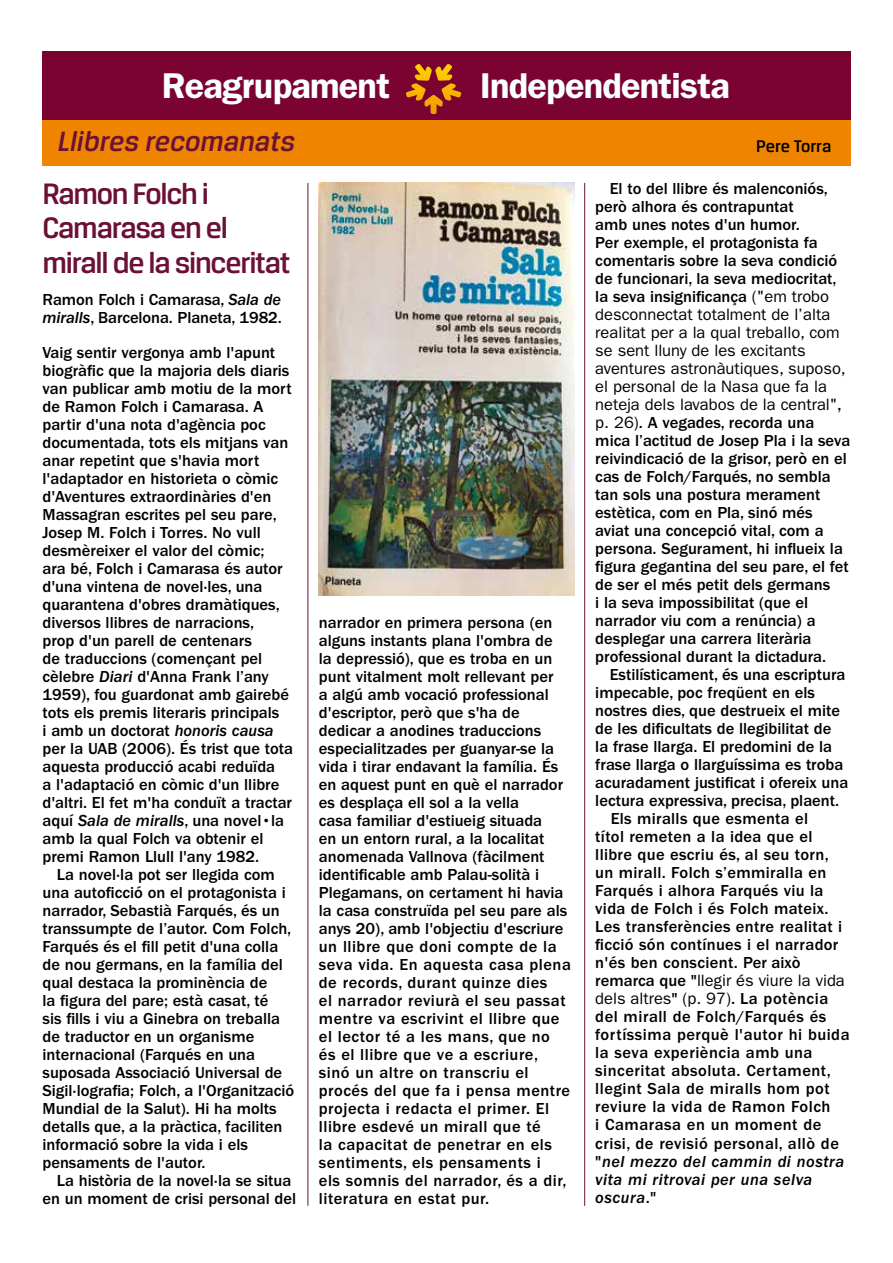
<style>
.page{position:relative;width:893px;height:1263px;background:#fff}
.page>*{position:absolute;margin:0;border:0;box-sizing:border-box;transform-origin:0 0}
.t1{font:600 36px "ITC Franklin Gothic Std";letter-spacing:-.02em;color:#faffff}
.t2{font:500 31.5px/34.5px "Breuer Text";letter-spacing:-.04em;color:#6a1135}
.t3{font:italic 500 29.7px "Breuer Text";color:#6a1135}
.t4{font:500 18px "Breuer Text";letter-spacing:-.005em;color:#000}
.t5{font:500 16.5px/18px "ITC Franklin Gothic Std";color:#000}
.t6{font:500 16.5px "ITC Franklin Gothic Std";letter-spacing:.02em;color:#000}
.t7{font:500 16.5px "ITC Franklin Gothic Std";letter-spacing:.03em;color:#000}
.t8{font:16.5px/18px "ITC Franklin Gothic Std Med It";letter-spacing:.03em;color:#000}
.t9{font:16.5px "ITC Franklin Gothic Std";color:#000}
.s1{font-family:"ITC Franklin Gothic Std Med It";font-weight:400}
.s2{font-weight:400}
.s3{font-weight:500}
.s4{font-family:"ITC Franklin Gothic Std";font-weight:500}
</style>
<div class="page">
<div style="left:43px;top:51px;width:808px;height:69px;background:#7b0331"></div>
<img style="left:406px;top:64px;width:55px;height:43px">
<div style="left:43px;top:120px;width:808px;height:46px;background:#ef8400"></div>
<hr style="left:308px;top:183px;width:1px;height:1023px;background:#6a1135">
<hr style="left:584px;top:183px;width:1px;height:1023px;background:#6a1135">
<img style="left:319px;top:183px;width:255px;height:412px">
<h1 class="t1" style="left:162px;top:64px;width:230px">Reagrupament</h1>
<h1 class="t1" style="left:480px;top:64px;width:251px">Independentista</h1>
<h3 class="t3" style="left:58px;top:126px;width:239px">Llibres recomanats</h3>
<p class="t4" style="left:756px;top:136px;width:77px">Pere Torra</p>
<h2 class="t2" style="left:42px;top:176px;width:250px">Ramon Folch i<br>Camarasa en el mirall de la sinceritat</h2>
<p class="t5" style="left:43px;top:290px;width:241px">Ramon Folch i Camarasa, <span class="s1">Sala de miralls</span>, Barcelona. Planeta, 1982.</p>
<p class="t5" style="left:43px;top:344px;width:252px">Vaig sentir vergonya amb l'apunt biogràfic que la majoria dels diaris van publicar amb motiu de la mort de Ramon Folch i Camarasa. A partir d'una nota d'agència poc documentada, tots els mitjans van anar repetint que s'havia mort l'adaptador en historieta o còmic d'Aventures extraordinàries d'en<br>Massagran escrites pel seu pare,<br>Josep M. Folch i Torres. No vull desmèreixer el valor del còmic;<br>ara bé, Folch i Camarasa és autor d'una vintena de novel·les, una quarantena d'obres dramàtiques, diversos llibres de narracions,<br>prop d'un parell de centenars<br>de traduccions (començant pel cèlebre <span class="s1">Diari</span> d'Anna Frank l’any<br>1959), fou guardonat amb gairebé tots els premis literaris principals<br>i amb un doctorat <span class="s1">honoris causa </span>per la UAB (2006). És trist que tota aquesta producció acabi reduïda<br>a l'adaptació en còmic d'un llibre d'altri. El fet m'ha conduït a tractar aquí <span class="s1">Sala de miralls</span>, una novel•la amb la qual Folch va obtenir el premi Ramon Llull l'any 1982.</p>
<p class="t5" style="left:43px;top:866px;width:253px;text-indent:14px">La novel·la pot ser llegida com una autoficció on el protagonista i narrador, Sebastià Farqués, és un transsumpte de l’autor. Com Folch,<br>Farqués és el fill petit d'una colla de nou germans, en la família del qual destaca la prominència de<br>la figura del pare; està casat, té<br>sis fills i viu a Ginebra on treballa de traductor en un organisme internacional (Farqués en una suposada Associació Universal de<br>Sigil·lografia; Folch, a l'Organització<br>Mundial de la Salut). Hi ha molts detalls que, a la pràctica, faciliten informació sobre la vida i els pensaments de l'autor.</p>
<p class="t5" style="left:43px;top:1172px;width:255px;text-align:center">La història de la novel·la se situa en un moment de crisi personal del</p>
<p class="t5" style="left:319px;top:613px;width:254px">narrador en primera persona (en alguns instants plana l'ombra de<br>la depressió), que es troba en un punt vitalment molt rellevant per<br>a algú amb vocació professional d'escriptor, però que s'ha de dedicar a anodines traduccions especialitzades per guanyar-se la vida i tirar endavant la família. És en aquest punt en què el narrador es desplaça ell sol a la vella<br>casa familiar d'estiueig situada<br>en un entorn rural, a la localitat anomenada Vallnova (fàcilment identificable amb Palau-solità i<br>Plegamans, on certament hi havia la casa construïda pel seu pare als anys 20), amb l'objectiu d'escriure un llibre que doni compte de la seva vida. En aquesta casa plena de records, durant quinze dies<br>el narrador reviurà el seu passat mentre va escrivint el llibre que el lector té a les mans, que no<br>és el llibre que ve a escriure, sinó un altre on transcriu el procés del que fa i pensa mentre projecta i redacta el primer. El llibre esdevé un mirall que té<br>la capacitat de penetrar en els sentiments, els pensaments i<br>els somnis del narrador, és a dir, literatura en estat pur.</p>
<p class="t5" style="left:595px;top:180px;width:256px;text-indent:14px">El to del llibre és malenconiós, però alhora és contrapuntat<br>amb unes notes d'un humor.<br>Per exemple, el protagonista fa comentaris sobre la seva condició de funcionari, la seva mediocritat, la seva insignificança <span class="s2">("em trobo desconnectat totalment de l’alta realitat per a la qual treballo, com se sent lluny de les excitants aventures astronàutiques, suposo, el personal de la Nasa que fa la neteja dels lavabos de la central"</span>, <span class="s2">p. 26)</span>. A vegades, recorda una mica l’actitud de Josep Pla i la seva reivindicació de la grisor, però en el cas de Folch/Farqués, no sembla tan sols una postura merament estètica, com en Pla, sinó més aviat una concepció vital, com a persona. Segurament, hi influeix la figura gegantina del seu pare, el fet de ser el més petit dels germans<br>i la seva impossibilitat (que el narrador viu com a renúncia) a desplegar una carrera literària professional durant la dictadura.</p>
<p class="t5" style="left:610px;top:666px;width:237px">Estilísticament, és una escriptura</p>
<p class="t5" style="left:595px;top:684px;width:221px">impecable, poc freqüent en els</p>
<p class="t5" style="left:595px;top:702px;width:246px">nostres dies, que destrueix el mite</p>
<p class="t5" style="left:595px;top:720px;width:238px">de les dificultats de llegibilitat de</p>
<p class="t5" style="left:595px;top:738px;width:238px">la frase llarga. El predomini de la</p>
<p class="t5" style="left:595px;top:756px;width:249px">frase llarga o llarguíssima es troba</p>
<p class="t5" style="left:595px;top:774px;width:255px">acuradament justificat i ofereix una</p>
<p class="t5" style="left:595px;top:792px;width:245px">lectura expressiva, precisa, plaent.</p>
<p class="t6" style="left:611px;top:810px;width:199px">Els miralls que esmenta el</p>
<p class="t6" style="left:595px;top:828px;width:219px">títol remeten a la idea que el</p>
<p class="t6" style="left:595px;top:846px;width:235px">llibre que escriu és, al seu torn,</p>
<p class="t6" style="left:595px;top:864px;width:232px">un mirall. Folch s’emmiralla en</p>
<p class="t6" style="left:595px;top:882px;width:230px">Farqués i alhora Farqués viu la</p>
<p class="t6" style="left:595px;top:900px;width:235px">vida de Folch i és Folch mateix.</p>
<p class="t6" style="left:595px;top:918px;width:248px">Les transferències entre realitat i</p>
<p class="t6" style="left:595px;top:936px;width:245px">ficció són contínues i el narrador</p>
<p class="t6" style="left:595px;top:954px;width:207px">n'és ben conscient. Per això</p>
<p class="t9" style="left:595px;top:971px;width:251px"><span class="s3">remarca que "</span>llegir és viure la vida</p>
<p class="t9" style="left:595px;top:989px;width:234px">dels altres<span class="s3">"</span> (p. 97)<span class="s3">. La potència</span></p>
<p class="t7" style="left:595px;top:1008px;width:233px">del mirall de Folch/Farqués és</p>
<p class="t7" style="left:595px;top:1026px;width:256px">fortíssima perquè l'autor hi buida</p>
<p class="t7" style="left:595px;top:1044px;width:219px">la seva experiència amb una</p>
<p class="t7" style="left:595px;top:1062px;width:237px">sinceritat absoluta. Certament,</p>
<p class="t7" style="left:595px;top:1080px;width:236px">llegint Sala de miralls hom pot</p>
<p class="t7" style="left:595px;top:1098px;width:237px">reviure la vida de Ramon Folch</p>
<p class="t7" style="left:595px;top:1116px;width:228px">i Camarasa en un moment de</p>
<p class="t7" style="left:595px;top:1134px;width:245px">crisi, de revisió personal, allò de</p>
<p class="t8" style="left:595px;top:1152px;width:250px"><span class="s4">"</span>nel mezzo del cammin di nostra vita mi ritrovai per una selva oscura<span class="s4">."</span></p>
</div>
